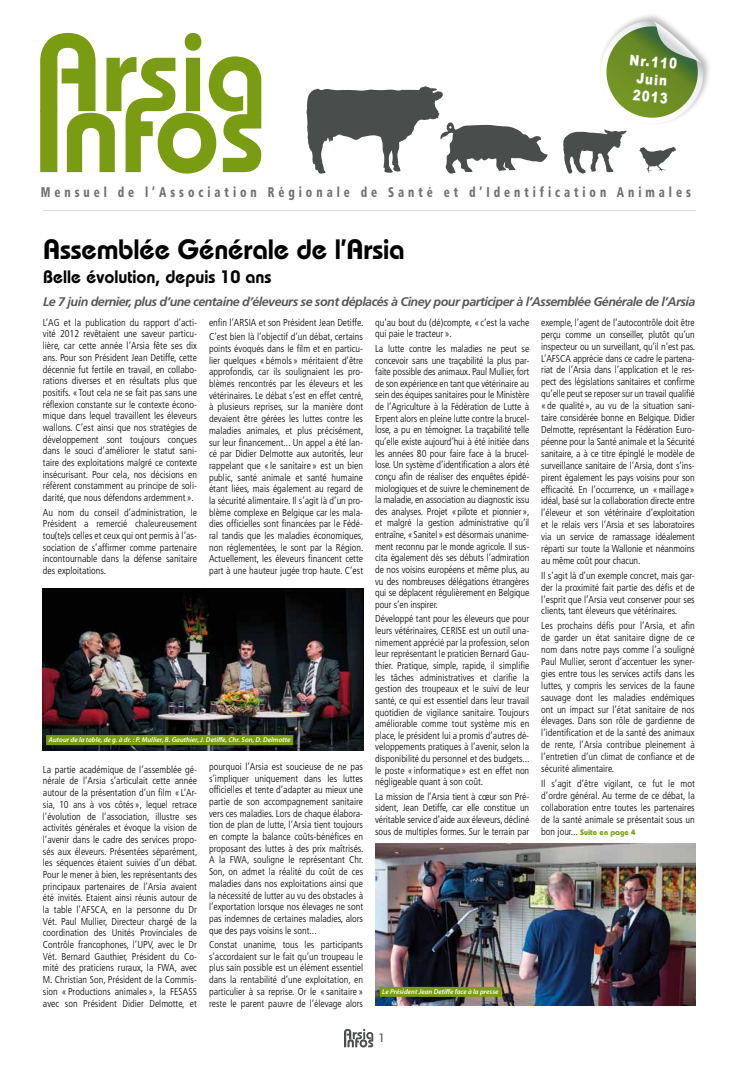
<style>
.page{position:relative;width:738px;height:1078px;background:#fff}
.page>*{position:absolute;margin:0;border:0;box-sizing:border-box;transform-origin:0 0}
.t1{font:600 28px "Bauhaus Std";letter-spacing:-.01em;color:#000}
.t2{font:600 18px "Bauhaus Std";color:#000}
.t3{font:900 14.6px/17.5px "Arial";color:#fff;text-align:center;scale:.81 1}
.t4{font:900 condensed 14px "Frutiger LT Std";letter-spacing:.35em;color:#707172;scale:.81 1}
.t5{font:italic 700 12.5px "Frutiger LT Std";letter-spacing:-.04em;color:#58585a}
.t6{font:500 12px "Bauhaus Std";color:#494e4d}
.t7{font:300 condensed 10px/11.7px "Frutiger LT Std";color:#000;text-align:justify}
.t8{font:700 8px "Bauhaus Std";color:#7a9c13}
.t9{font:italic 600 7px "Myriad Pro";color:#fff}
.s1{font-family:"Frutiger LT Std";font-weight:300;font-stretch:condensed;font-size:10px;color:#000}
</style>
<div class="page">
<svg style="left:344px;top:1028px;width:29px;height:19px"></svg>
<hr style="left:43px;top:210px;width:651px;height:1px;background:#d9dadb">
<svg style="left:40px;top:33px;width:221px;height:140px"></svg>
<svg style="left:306px;top:86px;width:241px;height:88px"></svg>
<div style="left:597px;top:13px;width:114px;height:113px;background:#000;opacity:.26"></div>
<svg style="left:563px;top:21px;width:140px;height:153px"></svg>
<img style="left:375px;top:843px;width:320px;height:161px">
<div style="left:379px;top:986px;width:122px;height:10px;background:#7a9c13"></div>
<img style="left:42px;top:588px;width:321px;height:162px">
<div style="left:46px;top:735px;width:247px;height:10px;background:#7a9c13"></div>
<h3 class="t3" style="left:630px;top:51px;width:60px;rotate:5deg">Nr.110<br>Juin<br>2013</h3>
<h3 class="t4" style="left:41px;top:184px;width:803px">Mensuel de l’Association Régionale de Santé et d’Identification Animales</h3>
<h1 class="t1" style="left:43px;top:232px;width:362px">Assemblée Générale de l’Arsia</h1>
<h2 class="t2" style="left:43px;top:265px;width:230px">Belle évolution, depuis 10 ans</h2>
<p class="t5" style="left:43px;top:294px;width:653px">Le 7 juin dernier, plus d’une centaine d’éleveurs se sont déplacés à Ciney pour participer à l’Assemblée Générale de l’Arsia</p>
<p class="t7" style="left:43px;top:316px;width:155px">L’AG et la publication du rapport d’acti&shy;vité 2012 revêtaient une saveur particu&shy;lière, car cette année l’Arsia fête ses dix ans. Pour son Président Jean Detiffe, cette décennie fut fertile en travail, en collabo&shy;rations diverses et en résultats plus que positifs. «Tout cela ne se fait pas sans une réflexion constante sur le contexte écono&shy;mique dans lequel travaillent les éleveurs wallons. C’est ainsi que nos stratégies de développement sont toujours conçues dans le souci d’améliorer le statut sani&shy;taire des exploitations malgré ce contexte insécurisant. Pour cela, nos décisions en réfèrent constamment au principe de soli&shy;darité, que nous défendons ardemment ».</p>
<p class="t7" style="left:43px;top:506px;width:155px">Au nom du conseil d’administration, le Président a remercié chaleureusement tou(te)s celles et ceux qui ont permis à l’as&shy;sociation de s’affirmer comme partenaire incontournable dans la défense sanitaire des exploitations.</p>
<p class="t7" style="left:209px;top:315px;width:156px;line-height:14.5px">enfin l’ARSIA et son Président Jean Detiffe.<br>C’est bien là l’objectif d’un débat, certains</p>
<p class="t7" style="left:209px;top:343px;width:156px">points évoqués dans le film et en particu&shy;lier quelques « bémols » méritaient d’être approfondis, car ils soulignaient les pro&shy;blèmes rencontrés par les éleveurs et les vétérinaires. Le débat s’est en effet centré, à plusieurs reprises, sur la manière dont devaient être gérées les luttes contre les maladies animales, et plus précisément, sur leur financement... Un appel a été lan&shy;cé par Didier Delmotte aux autorités, leur rappelant que « le sanitaire » est un bien public, santé animale et santé humaine étant liées, mais également au regard de la sécurité alimentaire. Il s’agit là d’un pro&shy;blème complexe en Belgique car les mala&shy;dies officielles sont financées par le Fédé&shy;ral tandis que les maladies économiques, non réglementées, le sont par la Région.<br>Actuellement, les éleveurs financent cette part à une hauteur jugée trop haute. C’est</p>
<p class="t9" style="left:49px;top:735px;width:243px">Autour de la table, de g. à dr. : P. Mullier, B. Gauthier, J. Detiffe, Chr. Son, D. Delmotte</p>
<p class="t7" style="left:43px;top:763px;width:156px">La partie académique de l’assemblée gé&shy;nérale de l’Arsia s’articulait cette année autour de la présentation d’un film « L’Ar&shy;sia, 10 ans à vos côtés », lequel retrace l’évolution de l’association, illustre ses activités générales et évoque la vision de l’avenir dans le cadre des services propo&shy;sés aux éleveurs. Présentées séparément, les séquences étaient suivies d’un débat.<br>Pour le mener à bien, les représentants des principaux partenaires de l’Arsia avaient été invités. Etaient ainsi réunis autour de la table l’AFSCA, en la personne du Dr Vét. Paul Mullier, Directeur chargé de la coordination des Unités Provinciales de Contrôle francophones, l’UPV, avec le Dr Vét. Bernard Gauthier, Président du Co&shy;mité des praticiens ruraux, la FWA, avec M. Christian Son, Président de la Commis&shy;sion « Productions animales », la FESASS avec son Président Didier Delmotte, et</p>
<p class="t7" style="left:209px;top:760px;width:156px">pourquoi l’Arsia est soucieuse de ne pas s’impliquer uniquement dans les luttes officielles et tente d’adapter au mieux une partie de son accompagnement sanitaire vers ces maladies. Lors de chaque élabora&shy;tion de plan de lutte, l’Arsia tient toujours en compte la balance coûts-bénéfices en proposant des luttes à des prix maîtrisés.<br>A la FWA, souligne le représentant Chr.<br>Son, on admet la réalité du coût de ces maladies dans nos exploitations ainsi que la nécessité de lutter au vu des obstacles à l’exportation lorsque nos élevages ne sont pas indemnes de certaines maladies, alors que des pays voisins le sont...</p>
<p class="t7" style="left:209px;top:938px;width:155px">Constat unanime, tous les participants s’accordaient sur le fait qu’un troupeau le plus sain possible est un élément essentiel dans la rentabilité d’une exploitation, en particulier à sa reprise. Or le « sanitaire » reste le parent pauvre de l’élevage alors</p>
<p class="t7" style="left:375px;top:316px;width:155px">qu’au bout du (dé)compte, « c’est la vache qui paie le tracteur ».</p>
<p class="t7" style="left:375px;top:343px;width:156px">La lutte contre les maladies ne peut se concevoir sans une traçabilité la plus par&shy;faite possible des animaux. Paul Mullier, fort de son expérience en tant que vétérinaire au sein des équipes sanitaires pour le Ministère de l’Agriculture à la Fédération de Lutte à Erpent alors en pleine lutte contre la brucel&shy;lose, a pu en témoigner. La traçabilité telle qu’elle existe aujourd’hui à été initiée dans les années 80 pour faire face à la brucel&shy;lose. Un système d’identification a alors été conçu afin de réaliser des enquêtes épidé&shy;miologiques et de suivre le cheminement de la maladie, en association au diagnostic issu des analyses. Projet «pilote et pionnier», et malgré la gestion administrative qu’il entraîne, «Sanitel» est désormais unanime&shy;ment reconnu par le monde agricole. Il sus&shy;cita également dès ses débuts l’admiration de nos voisins européens et même plus, au vu des nombreuses délégations étrangères qui se déplacent régulièrement en Belgique pour s’en inspirer.</p>
<p class="t7" style="left:375px;top:613px;width:156px">Développé tant pour les éleveurs que pour leurs vétérinaires, CERISE est un outil una&shy;nimement apprécié par la profession, selon leur représentant le praticien Bernard Gau&shy;thier. Pratique, simple, rapide, il simplifie les tâches administratives et clarifie la gestion des troupeaux et le suivi de leur santé, ce qui est essentiel dans leur travail quotidien de vigilance sanitaire. Toujours améliorable comme tout système mis en place, le président lui a promis d’autres dé&shy;veloppements pratiques à l’avenir, selon la disponibilité du personnel et des budgets... le poste « informatique » est en effet non négligeable quant à son coût.</p>
<p class="t7" style="left:375px;top:790px;width:155px">La mission de l’Arsia tient à cœur son Pré&shy;sident, Jean Detiffe, car elle constitue un véritable service d’aide aux éleveurs, décliné sous de multiples formes. Sur le terrain par</p>
<p class="t7" style="left:541px;top:316px;width:155px">exemple, l’agent de l’autocontrôle doit être perçu comme un conseiller, plutôt qu’un inspecteur ou un surveillant, qu’il n’est pas.<br>L’AFSCA apprécie dans ce cadre le partena&shy;riat de l’Arsia dans l’application et le res&shy;pect des législations sanitaires et confirme qu’elle peut se reposer sur un travail qualifié «de qualité», au vu de la situation sani&shy;taire considérée bonne en Belgique. Didier Delmotte, représentant la Fédération Euro&shy;péenne pour la Santé animale et la Sécurité sanitaire, a à ce titre épinglé le modèle de surveillance sanitaire de l’Arsia, dont s’ins&shy;pirent également les pays voisins pour son efficacité. En l’occurrence, un «maillage» idéal, basé sur la collaboration directe entre l’éleveur et son vétérinaire d’exploitation et le relais vers l’Arsia et ses laboratoires via un service de ramassage idéalement réparti sur toute la Wallonie et néanmoins au même coût pour chacun.</p>
<p class="t7" style="left:541px;top:569px;width:155px">Il s’agit là d’un exemple concret, mais gar&shy;der la proximité fait partie des défis et de l’esprit que l’Arsia veut conserver pour ses clients, tant éleveurs que vétérinaires.</p>
<p class="t7" style="left:541px;top:619px;width:155px">Les prochains défis pour l’Arsia, et afin de garder un état sanitaire digne de ce nom dans notre pays comme l’a souligné Paul Mullier, seront d’accentuer les syner&shy;gies entre tous les services actifs dans les luttes, y compris les services de la faune sauvage dont les maladies endémiques ont un impact sur l’état sanitaire de nos élevages. Dans son rôle de gardienne de l’identification et de la santé des animaux de rente, l’Arsia contribue pleinement à l’entretien d’un climat de confiance et de sécurité alimentaire.</p>
<p class="t7" style="left:541px;top:777px;width:155px">Il s’agit d’être vigilant, ce fut le mot d’ordre général. Au terme de ce débat, la collaboration entre toutes les partenaires de la santé animale se présentait sous un</p>
<p class="t8" style="left:541px;top:826px;width:96px"><span class="s1">bon jour...</span> Suite en page 4</p>
<p class="t9" style="left:382px;top:986px;width:118px">Le Président Jean Detiffe face à la presse</p>
<p class="t6" style="left:378px;top:1030px;width:8px">1</p>
</div>
